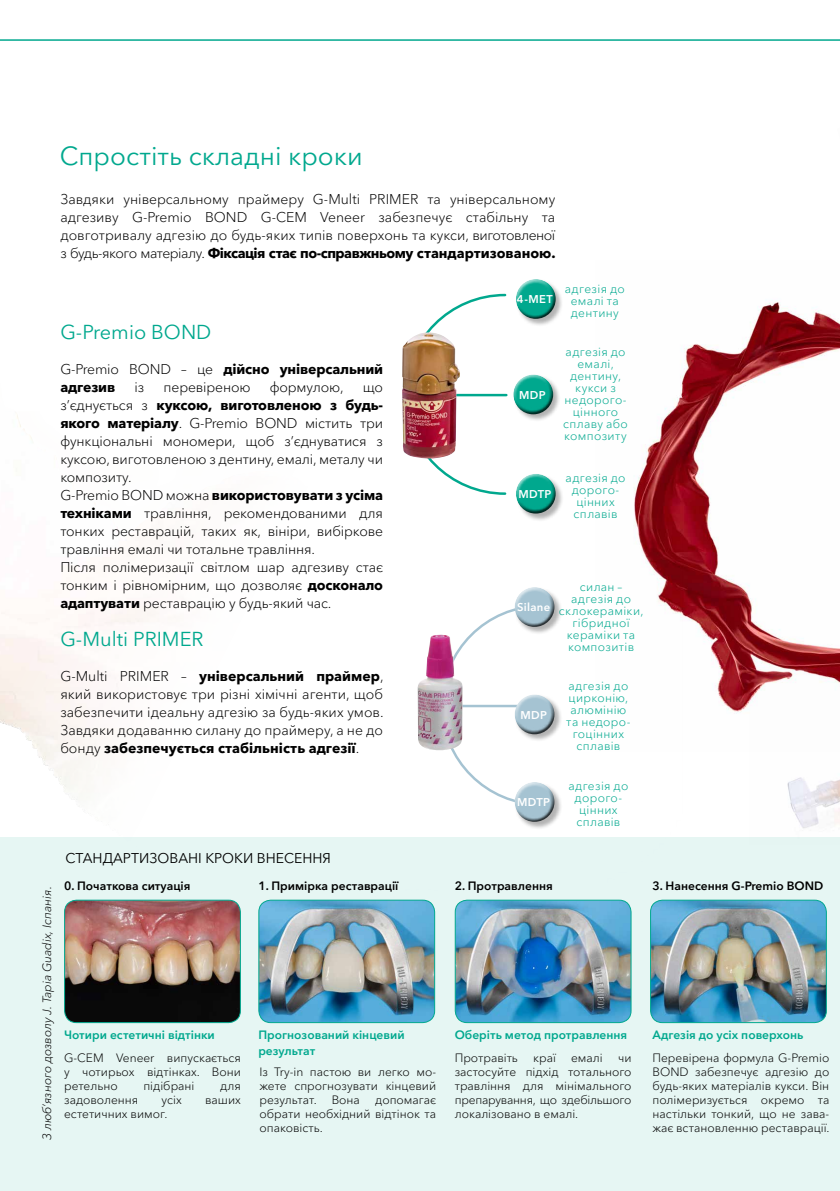
<style>
.page{position:relative;width:840px;height:1191px;background:#fff}
.page>*{position:absolute;margin:0;border:0;box-sizing:border-box;transform-origin:0 0}
.t1{font:26px "Avenir Next Cyr";color:#00a88e}
.t2{font:20px "Avenir Next Cyr";color:#00a88e}
.t3{font:300 14px/18px "Avenir Next Cyr";letter-spacing:-.01em;color:#000;text-align:justify}
.t4{font:700 14px/18px "Avenir Next Cyr";letter-spacing:-.01em;color:#000}
.t5{font:14px "Avenir Next Cyr";color:#000}
.t6{font:300 12px/14px "Avenir Next Cyr";color:#000;text-align:justify}
.t7{font:300 12px/12px "Avenir Next Cyr";letter-spacing:.025em;color:#00a88e;text-align:center}
.t8{font:600 12px/16px "Avenir Next Cyr";color:#00a88e}
.t9{font:600 12px "Avenir Next Cyr";color:#000}
.t10{font:italic 300 12px "Avenir Next Cyr";color:#000}
.t11{font:600 11.2px "Avenir Next Cyr";letter-spacing:.03em;color:#fff}
.s1{font-weight:700}
.s2{font-weight:300}
</style>
<div class="page">
<svg style="left:0;top:39px;width:839px;height:2px"></svg>
<div style="left:0;top:837px;width:839px;height:354px;background:#e6f6f3"></div>
<img style="left:633px;top:298px;width:206px;height:416px">
<img style="left:65px;top:901px;width:175px;height:121px">
<div style="left:64px;top:899px;width:177px;height:124px;border:1px solid #00a88e;border-radius:12px"></div>
<img style="left:260px;top:901px;width:174px;height:121px">
<div style="left:258px;top:899px;width:177px;height:124px;border:1px solid #00a88e;border-radius:12px"></div>
<img style="left:456px;top:901px;width:174px;height:121px">
<div style="left:454px;top:899px;width:177px;height:124px;border:1px solid #00a88e;border-radius:12px"></div>
<img style="left:651px;top:900px;width:174px;height:122px">
<div style="left:649px;top:899px;width:177px;height:124px;border:1px solid #00a88e;border-radius:12px"></div>
<svg style="left:439px;top:609px;width:74px;height:193px"></svg>
<hr style="left:441px;top:705px;width:101px;height:2px;background:#a5c3d2">
<img style="left:417px;top:635px;width:45px;height:115px">
<svg style="left:426px;top:293px;width:81px;height:202px"></svg>
<hr style="left:405px;top:394px;width:101px;height:2px;background:#00a88e">
<img style="left:402px;top:332px;width:58px;height:127px">
<img style="left:836px;top:298px;width:3px;height:11px">
<img style="left:748px;top:667px;width:91px;height:164px">
<div style="left:515px;top:279px;width:48px;height:48px;background:#000;opacity:.3"></div>
<div style="left:513px;top:279px;width:44px;height:31px;background:#fff;opacity:.75"></div>
<div style="left:514px;top:285px;width:46px;height:36px;background:#000;opacity:.75"></div>
<div style="left:513px;top:374px;width:48px;height:49px;background:#000;opacity:.3"></div>
<div style="left:512px;top:374px;width:42px;height:31px;background:#fff;opacity:.75"></div>
<div style="left:512px;top:380px;width:46px;height:36px;background:#000;opacity:.75"></div>
<div style="left:515px;top:473px;width:48px;height:49px;background:#000;opacity:.3"></div>
<div style="left:515px;top:474px;width:41px;height:31px;background:#fff;opacity:.75"></div>
<div style="left:515px;top:479px;width:45px;height:37px;background:#000;opacity:.75"></div>
<div style="left:514px;top:587px;width:48px;height:48px;background:#000;opacity:.3"></div>
<div style="left:513px;top:587px;width:42px;height:31px;background:#fff;opacity:.75"></div>
<div style="left:513px;top:593px;width:46px;height:36px;background:#000;opacity:.75"></div>
<div style="left:514px;top:694px;width:48px;height:48px;background:#000;opacity:.3"></div>
<div style="left:513px;top:694px;width:42px;height:31px;background:#fff;opacity:.75"></div>
<div style="left:513px;top:700px;width:46px;height:36px;background:#000;opacity:.75"></div>
<div style="left:514px;top:782px;width:48px;height:48px;background:#000;opacity:.3"></div>
<div style="left:513px;top:782px;width:42px;height:31px;background:#fff;opacity:.75"></div>
<div style="left:513px;top:787px;width:46px;height:37px;background:#000;opacity:.75"></div>
<h1 class="t1" style="left:60px;top:140px;width:304px">Спростіть складні кроки</h1>
<p class="t3" style="left:60px;top:190px;width:496px">Завдяки універсальному праймеру G-Multi PRIMER та універсальному адгезиву G-Premio BOND G-CEM Veneer забезпечує стабільну та довготривалу адгезію до будь-яких типів поверхонь та кукси, виготовленої з будь-якого матеріалу. <span class="s1">Фіксація стає по-справжньому стандартизованою.</span></p>
<h2 class="t2" style="left:60px;top:320px;width:152px">G-Premio BOND</h2>
<p class="t4" style="left:60px;top:360px;width:324px"><span class="s2">G-Premio BOND – це</span> дійсно універсальний адгезив</p>
<p class="t3" style="left:134px;top:378px;width:11px">із</p>
<p class="t3" style="left:163px;top:378px;width:88px">перевіреною</p>
<p class="t3" style="left:270px;top:378px;width:75px">формулою,</p>
<p class="t3" style="left:60px;top:378px;width:324px;text-align:left;text-indent:302px">що з’єднується з <span class="s1">куксою, виготовленою з будь&shy;якого матеріалу</span>. G-Premio BOND містить три функціональні мономери, щоб з’єднуватися з куксою, виготовленою з дентину, емалі, металу чи композиту.<br>G-Premio BOND можна <span class="s1">використовувати з усіма техніками</span> травління, рекомендованими для тонких реставрацій, таких як, вініри, вибіркове травління емалі чи тотальне травління.<br>Після полімеризації світлом шар адгезиву стає тонким і рівномірним, що дозволяє <span class="s1">досконало адаптувати</span> реставрацію у будь-який час.</p>
<h2 class="t2" style="left:60px;top:627px;width:145px">G-Multi PRIMER</h2>
<p class="t3" style="left:60px;top:667px;width:324px">G-Multi PRIMER – <span class="s1">універсальний праймер</span>, який використовує три різні хімічні агенти, щоб забезпечити ідеальну адгезію за будь-яких умов.<br>Завдяки додаванню силану до праймеру, а не до бонду <span class="s1">забезпечується стабільність адгезії</span>.</p>
<p class="t11" style="left:516px;top:292px;width:37px">4-MET</p>
<p class="t11" style="left:519px;top:388px;width:28px">MDP</p>
<p class="t11" style="left:518px;top:487px;width:34px">MDTP</p>
<p class="t7" style="left:564px;top:283px;width:61px">адгезія до емалі та дентину</p>
<p class="t7" style="left:563px;top:346px;width:66px">адгезія до емалі, дентину, кукси з недорого&shy;цінного сплаву або композиту</p>
<p class="t7" style="left:565px;top:472px;width:61px">адгезія до дорого&shy;цінних сплавів</p>
<p class="t11" style="left:517px;top:600px;width:35px">Silane</p>
<p class="t11" style="left:520px;top:708px;width:28px">MDP</p>
<p class="t11" style="left:517px;top:795px;width:34px">MDTP</p>
<p class="t7" style="left:558px;top:580px;width:86px">силан – адгезія до склокераміки, гібридної кераміки та композитів</p>
<p class="t7" style="left:566px;top:679px;width:66px">адгезія до цирконію, алюмінію та недоро&shy;гоцінних сплавів</p>
<p class="t7" style="left:568px;top:779px;width:61px">адгезія до дорого&shy;цінних сплавів</p>
<p class="t10" style="left:40px;top:1140px;width:255px;rotate:-90deg">З люб’язного дозволу J. Tapia Guadix, Іспанія.</p>
<p class="t5" style="left:65px;top:849px;width:267px">СТАНДАРТИЗОВАНІ КРОКИ ВНЕСЕННЯ</p>
<p class="t9" style="left:64px;top:878px;width:128px">0. Початкова ситуація</p>
<p class="t9" style="left:258px;top:878px;width:142px">1. Примірка реставрації</p>
<p class="t9" style="left:454px;top:878px;width:99px">2. Протравлення</p>
<p class="t9" style="left:652px;top:878px;width:172px">3. Нанесення G-Premio BOND</p>
<p class="t8" style="left:64px;top:1026px;width:152px">Чотири естетичні відтінки</p>
<p class="t6" style="left:64px;top:1051px;width:178px">G-CEM Veneer випускається у чотирьох відтінках. Вони ретельно</p>
<p class="t6" style="left:143px;top:1079px;width:53px">підібрані</p>
<p class="t6" style="left:220px;top:1079px;width:22px">для</p>
<p class="t6" style="left:64px;top:1093px;width:76px">задоволення</p>
<p class="t6" style="left:161px;top:1093px;width:22px">усіх</p>
<p class="t6" style="left:205px;top:1093px;width:37px">ваших</p>
<p class="t6" style="left:64px;top:1107px;width:105px">естетичних вимог.</p>
<p class="t8" style="left:258px;top:1026px;width:148px">Прогнозований кінцевий результат</p>
<p class="t6" style="left:259px;top:1065px;width:178px">Із Try-in пастою ви легко мо&shy;жете спрогнозувати кінцевий результат. Вона</p>
<p class="t6" style="left:259px;top:1093px;width:178px;text-indent:116px">допомагає обрати необхідний відтінок та опаковість.</p>
<p class="t8" style="left:454px;top:1026px;width:174px">Оберіть метод протравлення</p>
<p class="t6" style="left:454px;top:1051px;width:65px">Протравіть</p>
<p class="t6" style="left:533px;top:1051px;width:24px">краї</p>
<p class="t6" style="left:571px;top:1051px;width:33px">емалі</p>
<p class="t6" style="left:454px;top:1051px;width:178px;text-indent:163px">чи застосуйте підхід тотального травління для мінімального препарування, що здебільшого локалізовано в емалі.</p>
<p class="t8" style="left:652px;top:1026px;width:152px">Адгезія до усіх поверхонь</p>
<p class="t6" style="left:652px;top:1051px;width:178px">Перевірена формула G-Premio BOND забезпечує адгезію до будь-яких матеріалів кукси. Він полімеризується окремо та настільки тонкий, що не зава&shy;жає встановленню реставрації.</p>
</div>
